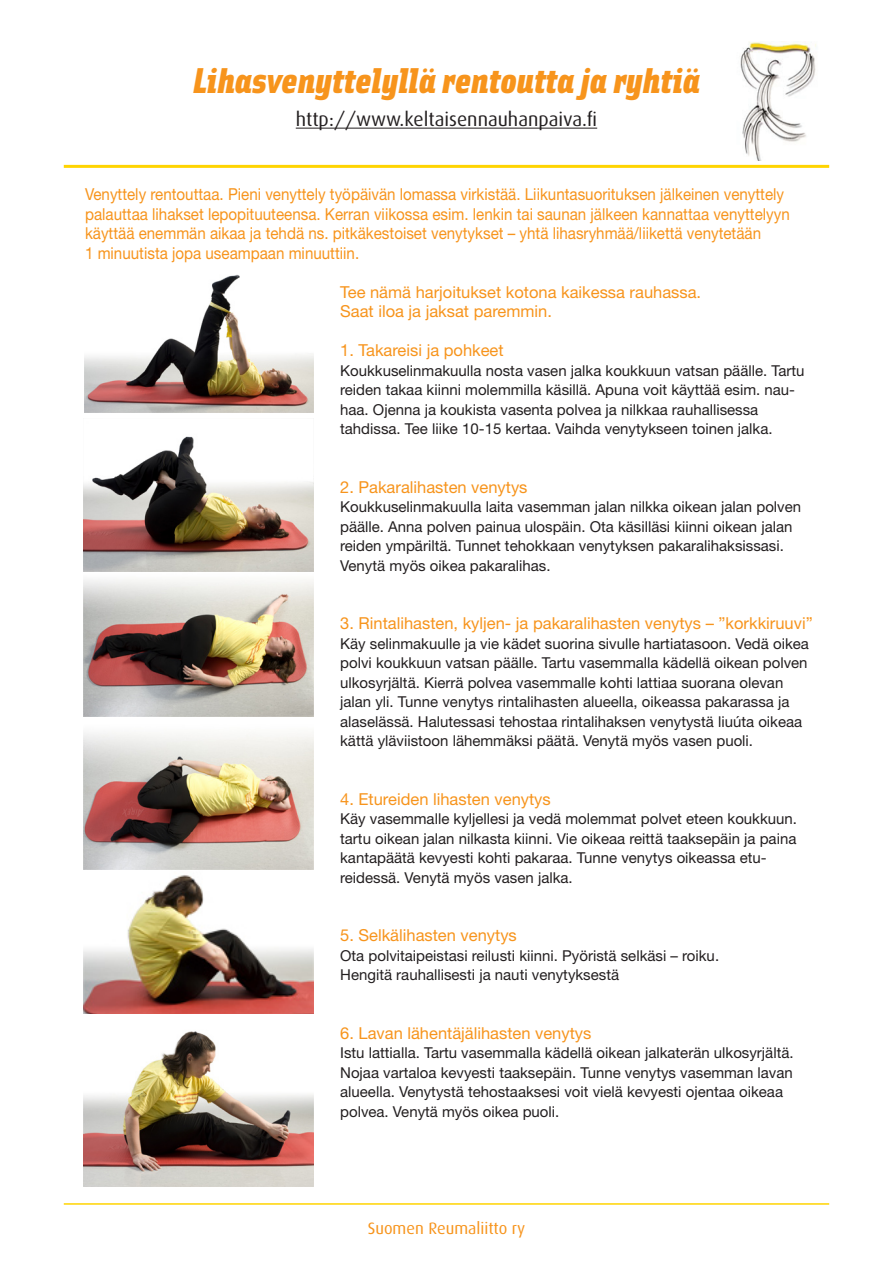
<style>
.page{position:relative;width:893px;height:1263px;background:#fff}
.page>*{position:absolute;margin:0;border:0;box-sizing:border-box;transform-origin:0 0}
.t1{font:italic 900 36px "Solex";color:#f7941c}
.t2{font:19.5px "Dax";color:#231f20}
.Ingressi{font:16.5px/19.5px "Helvetica Neue LT";color:#f7941c;scale:.92 1}
.Ingressi-2{font:16.5px "Helvetica Neue LT";color:#f7941c}
.Ingressi-3{font:16.5px "Dax";color:#f7941c}
.Leipis{font:15px/19.5px "Helvetica Neue LT";color:#231f20}
.Ingressi-4{font:15px/19.5px "Helvetica Neue LT";color:#231f20}
</style>
<div class="page">
<hr style="left:296px;top:128px;width:301px;height:1px;background:#231f20">
<img style="left:740px;top:41px;width:76px;height:119px">
<img style="left:84px;top:274px;width:229px;height:138px">
<hr style="left:64px;top:165px;width:765px;height:3px;background:#ffd400">
<hr style="left:64px;top:1203px;width:765px;height:2px;background:#ffd400">
<img style="left:84px;top:436px;width:229px;height:281px">
<img style="left:84px;top:733px;width:229px;height:281px">
<img style="left:84px;top:1031px;width:229px;height:155px">
<p class="t1" style="left:193px;top:56px;width:509px">Lihasvenyttelyllä rentoutta ja ryhtiä</p>
<p class="t2" style="left:296px;top:109px;width:303px">http://www.keltaisennauhanpaiva.fi</p>
<p class="Ingressi" style="left:85px;top:184px;width:767px">Venyttely rentouttaa. Pieni venyttely työpäivän lomassa virkistää. Liikuntasuorituksen jälkeinen venyttely palauttaa lihakset lepopituuteensa. Kerran viikossa esim. lenkin tai saunan jälkeen kannattaa venyttelyyn käyttää enemmän aikaa ja tehdä ns. pitkäkestoiset venytykset – yhtä lihasryhmää/liikettä venytetään</p>
<p class="Ingressi" style="left:85px;top:243px;width:300px">1 minuutista jopa useampaan minuuttiin.</p>
<p class="Ingressi-2" style="left:340px;top:282px;width:362px">Tee nämä harjoitukset kotona kaikessa rauhassa.</p>
<p class="Ingressi-2" style="left:340px;top:302px;width:213px">Saat iloa ja jaksat paremmin.</p>
<p class="Ingressi-2" style="left:340px;top:341px;width:165px">1. Takareisi ja pohkeet</p>
<p class="Ingressi-4" style="left:340px;top:360px;width:466px">Koukkuselinmakuulla nosta vasen jalka koukkuun vatsan päälle. Tartu reiden takaa kiinni molemmilla käsillä. Apuna voit käyttää esim. nau&shy;haa. Ojenna ja koukista vasenta polvea ja nilkkaa rauhallisessa</p>
<p class="Ingressi-4" style="left:340px;top:419px;width:434px">tahdissa. Tee liike 10-15 kertaa. Vaihda venytykseen toinen jalka.</p>
<p class="Ingressi-2" style="left:340px;top:477px;width:189px">2. Pakaralihasten venytys</p>
<p class="Leipis" style="left:340px;top:497px;width:462px">Koukkuselinmakuulla laita vasemman jalan nilkka oikean jalan polven päälle. Anna polven painua ulospäin. Ota käsilläsi kiinni oikean jalan reiden ympäriltä. Tunnet tehokkaan venytyksen pakaralihaksissasi.<br>Venytä myös oikea pakaralihas.</p>
<p class="Ingressi-2" style="left:340px;top:614px;width:474px">3. Rintalihasten, kyljen- ja pakaralihasten venytys – ”korkkiruuvi”</p>
<p class="Leipis" style="left:340px;top:633px;width:470px">Käy selinmakuulle ja vie kädet suorina sivulle hartiatasoon. Vedä oikea polvi koukkuun vatsan päälle. Tartu vasemmalla kädellä oikean polven ulkosyrjältä. Kierrä polvea vasemmalle kohti lattiaa suorana olevan jalan yli. Tunne venytys rintalihasten alueella, oikeassa pakarassa ja alaselässä. Halutessasi tehostaa rintalihaksen venytystä liuúta oikeaa kättä yläviistoon lähemmäksi päätä. Venytä myös vasen puoli.</p>
<p class="Ingressi-2" style="left:340px;top:789px;width:212px">4. Etureiden lihasten venytys</p>
<p class="Leipis" style="left:340px;top:809px;width:458px">Käy vasemmalle kyljellesi ja vedä molemmat polvet eteen koukkuun. tartu oikean jalan nilkasta kiinni. Vie oikeaa reittä taaksepäin ja paina kantapäätä kevyesti kohti pakaraa. Tunne venytys oikeassa etu&shy;reidessä. Venytä myös vasen jalka.</p>
<p class="Ingressi-2" style="left:340px;top:926px;width:178px">5. Selkälihasten venytys</p>
<p class="Leipis" style="left:340px;top:945px;width:380px">Ota polvitaipeistasi reilusti kiinni. Pyöristä selkäsi – roiku.</p>
<p class="Leipis" style="left:340px;top:965px;width:280px">Hengitä rauhallisesti ja nauti venytyksestä</p>
<p class="Ingressi-2" style="left:340px;top:1023px;width:253px">6. Lavan lähentäjälihasten venytys</p>
<p class="Leipis" style="left:340px;top:1043px;width:455px">Istu lattialla. Tartu vasemmalla kädellä oikean jalkaterän ulkosyrjältä.<br>Nojaa vartaloa kevyesti taaksepäin. Tunne venytys vasemman lavan alueella. Venytystä tehostaaksesi voit vielä kevyesti ojentaa oikeaa polvea. Venytä myös oikea puoli.</p>
<p class="Ingressi-3" style="left:368px;top:1219px;width:159px">Suomen Reumaliitto ry</p>
</div>
